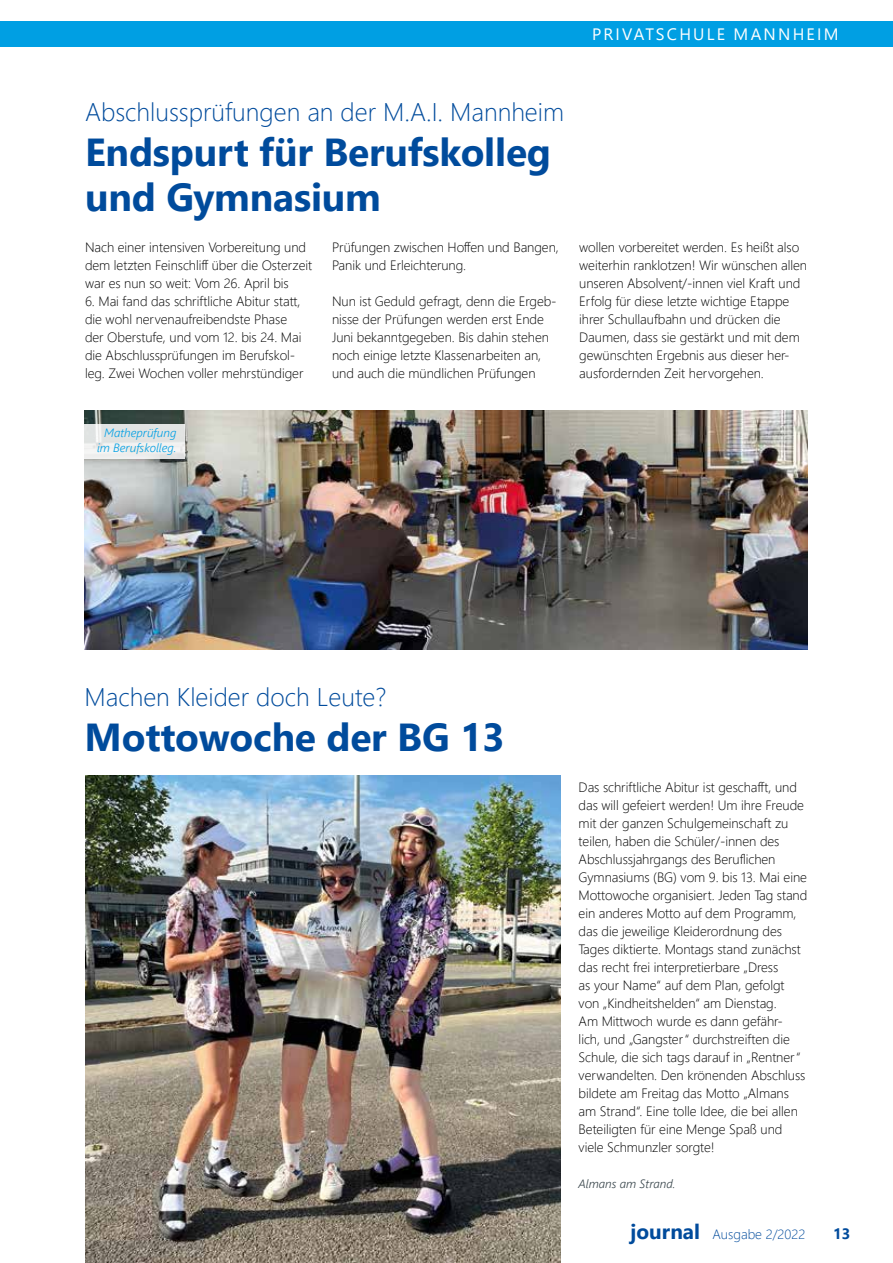
<style>
.page{position:relative;width:893px;height:1263px;background:#fff}
.page>*{position:absolute;margin:0;border:0;box-sizing:border-box;transform-origin:0 0}
.t1{font:700 39px/45px "Segoe UI";letter-spacing:-.005em;color:#004b9c}
.t2{font:300 25.5px "Segoe UI";color:#004b9c}
.t3{font:16.5px "Segoe UI";letter-spacing:.135em;color:#fff}
.t4{font:700 15px "Segoe UI";color:#004b9c}
.t5{font:300 13.5px/18px "Segoe UI";letter-spacing:-.005em;color:#000}
.t6{font:300 13.5px "Segoe UI";color:#004b9c}
.t7{font:italic 300 12px/15px "Segoe UI";color:#009fe3;text-align:center}
.t8{font:italic 300 12px "Segoe UI";color:#354248}
.s1{font-weight:700;font-size:20.85px}
</style>
<div class="page">
<img style="left:85px;top:775px;width:476px;height:488px">
<img style="left:85px;top:411px;width:723px;height:239px">
<div style="left:0;top:21px;width:893px;height:26px;background:#009fe3"></div>
<svg style="left:84px;top:424px;width:101px;height:34px;fill:#e3e5e4"></svg>
<p class="t3" style="left:592px;top:18px;width:248px">PRIVATSCHULE MANNHEIM</p>
<h2 class="t2" style="left:85px;top:88px;width:480px">Abschlussprüfungen an der M.A.I. Mannheim</h2>
<h1 class="t1" style="left:85px;top:126px;width:468px">Endspurt für Berufskolleg und Gymnasium</h1>
<p class="t5" style="left:85px;top:237px;width:229px">Nach einer intensiven Vorbereitung und dem letzten Feinschliff über die Osterzeit war es nun so weit: Vom 26. April bis</p>
<p class="t5" style="left:85px;top:291px;width:220px">6. Mai fand das schriftliche Abitur statt, die wohl nervenaufreibendste Phase der Oberstufe, und vom 12. bis 24. Mai die Abschlussprüfungen im Berufskol&shy;leg. Zwei Wochen voller mehrstündiger</p>
<p class="t5" style="left:332px;top:237px;width:228px">Prüfungen zwischen Hoffen und Bangen,<br>Panik und Erleichterung.</p>
<p class="t5" style="left:332px;top:291px;width:226px">Nun ist Geduld gefragt, denn die Ergeb&shy;nisse der Prüfungen werden erst Ende Juni bekanntgegeben. Bis dahin stehen noch einige letzte Klassenarbeiten an, und auch die mündlichen Prüfungen</p>
<p class="t5" style="left:579px;top:237px;width:229px">wollen vorbereitet werden. Es heißt also weiterhin ranklotzen! Wir wünschen allen unseren Absolvent/-innen viel Kraft und Erfolg für diese letzte wichtige Etappe ihrer Schullaufbahn und drücken die Daumen, dass sie gestärkt und mit dem gewünschten Ergebnis aus dieser her&shy;ausfordernden Zeit hervorgehen.</p>
<p class="t7" style="left:97px;top:423px;width:81px">Matheprüfung im Berufskolleg.</p>
<h2 class="t2" style="left:85px;top:673px;width:303px">Machen Kleider doch Leute?</h2>
<h1 class="t1" style="left:85px;top:712px;width:422px">Mottowoche der BG 13</h1>
<p class="t5" style="left:579px;top:777px;width:230px">Das schriftliche Abitur ist geschafft, und das will gefeiert werden! Um ihre Freude mit der ganzen Schulgemeinschaft zu teilen, haben die Schüler/-innen des Abschlussjahrgangs des Beruflichen Gymnasiums (BG) vom 9. bis 13. Mai eine Mottowoche organisiert. Jeden Tag stand ein anderes Motto auf dem Programm, das die jeweilige Kleiderordnung des Tages diktierte. Montags stand zunächst das recht frei interpretierbare „Dress<br>as your Name“ auf dem Plan, gefolgt von „Kindheitshelden“ am Dienstag.<br>Am Mittwoch wurde es dann gefähr&shy;lich, und „Gangster“ durchstreiften die Schule, die sich tags darauf in „Rentner“ verwandelten. Den krönenden Abschluss bildete am Freitag das Motto „Almans am Strand“. Eine tolle Idee, die bei allen Beteiligten für eine Menge Spaß und viele Schmunzler sorgte!</p>
<p class="t8" style="left:579px;top:1173px;width:98px">Almans am Strand.</p>
<p class="t6" style="left:631px;top:1221px;width:176px"><span class="s1">journal</span> Ausgabe 2/2022</p>
<p class="t4" style="left:833px;top:1219px;width:19px">13</p>
</div>
